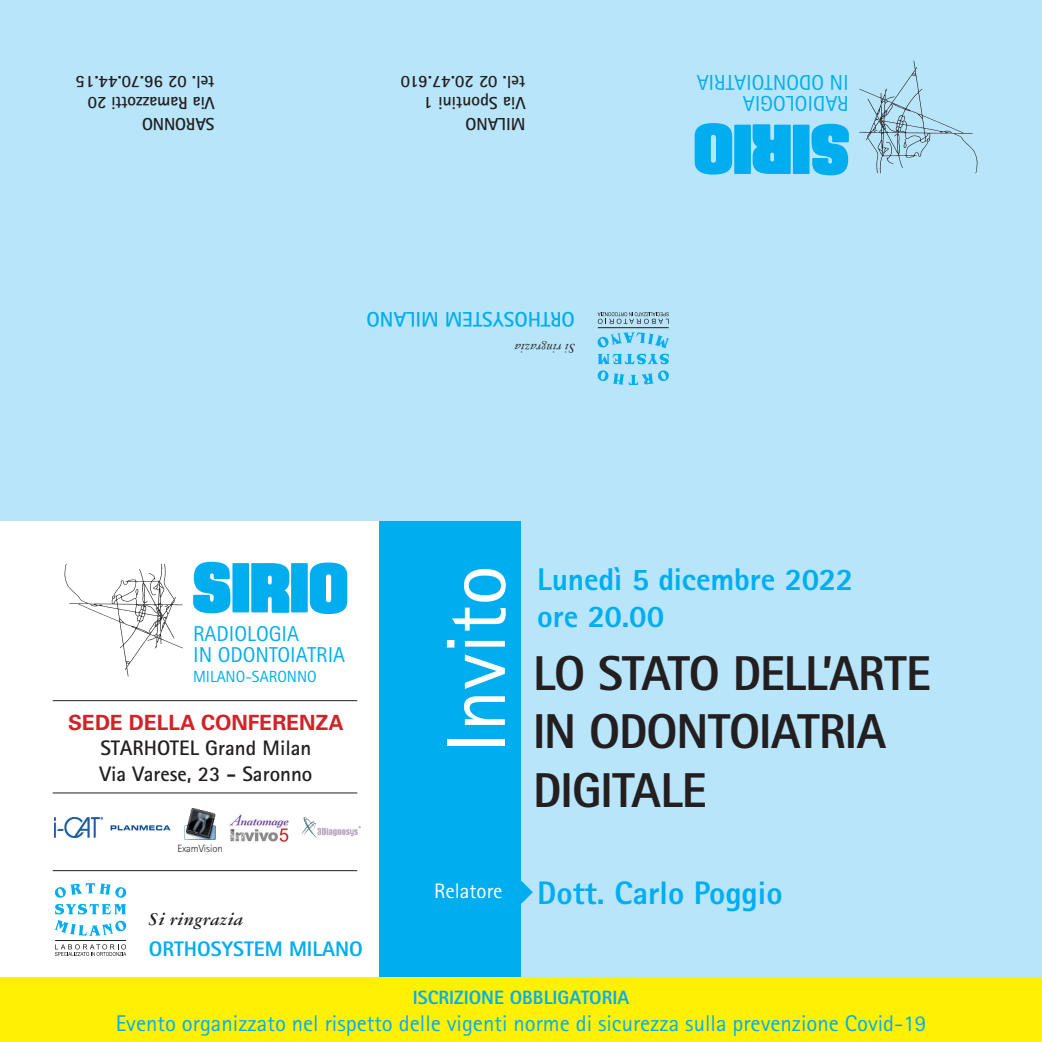
<style>
.page{position:relative;width:1042px;height:1042px;background:#fff}
.page>*{position:absolute;margin:0;border:0;box-sizing:border-box;transform-origin:0 0}
.t1{font:84px "Rotis Sans Serif";color:#fff}
.t2{font:800 49px/58.8px "Rotis Sans Serif";letter-spacing:-.02em;color:#231f20}
.t3{font:800 32.55px "Rotis Sans Serif";color:#00aeef}
.t4{font:800 31.5px/37.8px "Rotis Sans Serif";letter-spacing:-.005em;color:#00aeef}
.t5{font:22.75px "Rotis Sans Serif";color:#00aeef}
.t6{font:21.53px/21.5px "Rotis Sans Serif";color:#00aeef}
.t7{font:700 21px/25.2px "Rotis Sans Serif";color:#231f20}
.t8{font:700 21px "Univers";color:#d1232a}
.t9{font:700 21px "Rotis Sans Serif";color:#00aeef}
.t10{font:800 21px "Rotis Sans Serif";color:#00aeef}
.t11{font:800 19.25px "Rotis Sans Serif";color:#00aeef}
.t12{font:italic 700 19.25px "Garamond Three";color:#231f20}
.t13{font:700 17.5px/21px "Rotis Sans Serif";letter-spacing:-.005em;color:#231f20}
.t14{font:16.1px "Rotis Sans Serif";color:#00aeef}
.t15{font:italic 14px "Garamond Three";color:#231f20}
.t16{font:300 10.5px "Rotis Sans Serif";color:#231f20}
</style>
<div class="page">
<div style="left:505px;top:521px;width:537px;height:520px;background:#b9e5fa"></div>
<div style="left:379px;top:521px;width:142px;height:520px;background:#00aeef"></div>
<div style="left:0;top:978px;width:1042px;height:64px;background:#fff101"></div>
<div style="left:0;top:0;width:1042px;height:521px;background:#b9e5fa"></div>
<svg style="left:694px;top:123px;width:155px;height:52px;background:#22b8f0"></svg>
<svg style="left:859px;top:61px;width:118px;height:112px"></svg>
<svg style="left:193px;top:562px;width:154px;height:52px;background:#2dbcf1"></svg>
<svg style="left:64px;top:564px;width:119px;height:112px"></svg>
<img style="left:301px;top:817px;width:60px;height:22px">
<svg style="left:111px;top:825px;width:60px;height:5px"></svg>
<img style="left:55px;top:818px;width:48px;height:20px">
<img style="left:229px;top:814px;width:60px;height:28px">
<img style="left:185px;top:808px;width:31px;height:31px">
<hr style="left:53px;top:792px;width:304px;height:1px;background:#231f20">
<hr style="left:53px;top:870px;width:304px;height:1px;background:#231f20">
<hr style="left:53px;top:700px;width:304px;height:1px;background:#231f20">
<svg style="left:597px;top:370px;width:72px;height:15px"></svg>
<svg style="left:598px;top:354px;width:71px;height:10px"></svg>
<svg style="left:597px;top:332px;width:72px;height:16px"></svg>
<svg style="left:597px;top:312px;width:72px;height:12px"></svg>
<hr style="left:598px;top:327px;width:71px;height:1px;background:#231f20">
<svg style="left:521px;top:881px;width:12px;height:22px"></svg>
<svg style="left:54px;top:883px;width:73px;height:15px"></svg>
<svg style="left:55px;top:904px;width:71px;height:10px"></svg>
<svg style="left:55px;top:920px;width:72px;height:16px"></svg>
<svg style="left:55px;top:944px;width:71px;height:12px"></svg>
<hr style="left:55px;top:940px;width:71px;height:1px;background:#231f20">
<p class="t13" style="left:215px;top:135px;width:140px;rotate:-180deg">SARONNO<br>Via Ramazzotti 20 tel. 02 96.70.44.15</p>
<p class="t13" style="left:525px;top:135px;width:126px;rotate:-180deg">MILANO<br>Via Spontini 1 tel. 02 20.47.610</p>
<p class="t9" style="left:575px;top:333px;width:210px;rotate:-180deg">ORTHOSYSTEM MILANO</p>
<p class="t15" style="left:575px;top:355px;width:62px;rotate:-180deg">Si ringrazia</p>
<p class="t6" style="left:849px;top:114px;width:154px;rotate:-180deg">RADIOLOGIA<br>IN ODONTOIATRIA</p>
<p class="t6" style="left:193px;top:623px;width:154px">RADIOLOGIA<br>IN ODONTOIATRIA</p>
<p class="t14" style="left:193px;top:667px;width:125px">MILANO-SARONNO</p>
<p class="t8" style="left:68px;top:709px;width:277px">SEDE DELLA CONFERENZA</p>
<p class="t7" style="left:99px;top:735px;width:215px">STARHOTEL Grand Milan<br>Via Varese, 23 - Saronno</p>
<p class="t16" style="left:177px;top:842px;width:47px">ExamVision</p>
<h1 class="t1" style="left:427px;top:753px;width:190px;rotate:-90deg">Invito</h1>
<h3 class="t4" style="left:537px;top:559px;width:318px">Lunedì 5 dicembre 2022 ore 20.00</h3>
<h2 class="t2" style="left:533px;top:643px;width:399px">LO STATO DELL’ARTE<br>IN ODONTOIATRIA<br>DIGITALE</h2>
<p class="t12" style="left:149px;top:908px;width:96px">Si ringrazia</p>
<p class="t10" style="left:149px;top:935px;width:215px">ORTHOSYSTEM MILANO</p>
<h3 class="t3" style="left:434px;top:872px;width:350px"><sup>Relatore</sup> Dott. Carlo Poggio</h3>
<p class="t11" style="left:413px;top:985px;width:218px">ISCRIZIONE OBBLIGATORIA</p>
<p class="t5" style="left:116px;top:1010px;width:812px">Evento organizzato nel rispetto delle vigenti norme di sicurezza sulla prevenzione Covid-19</p>
</div>
